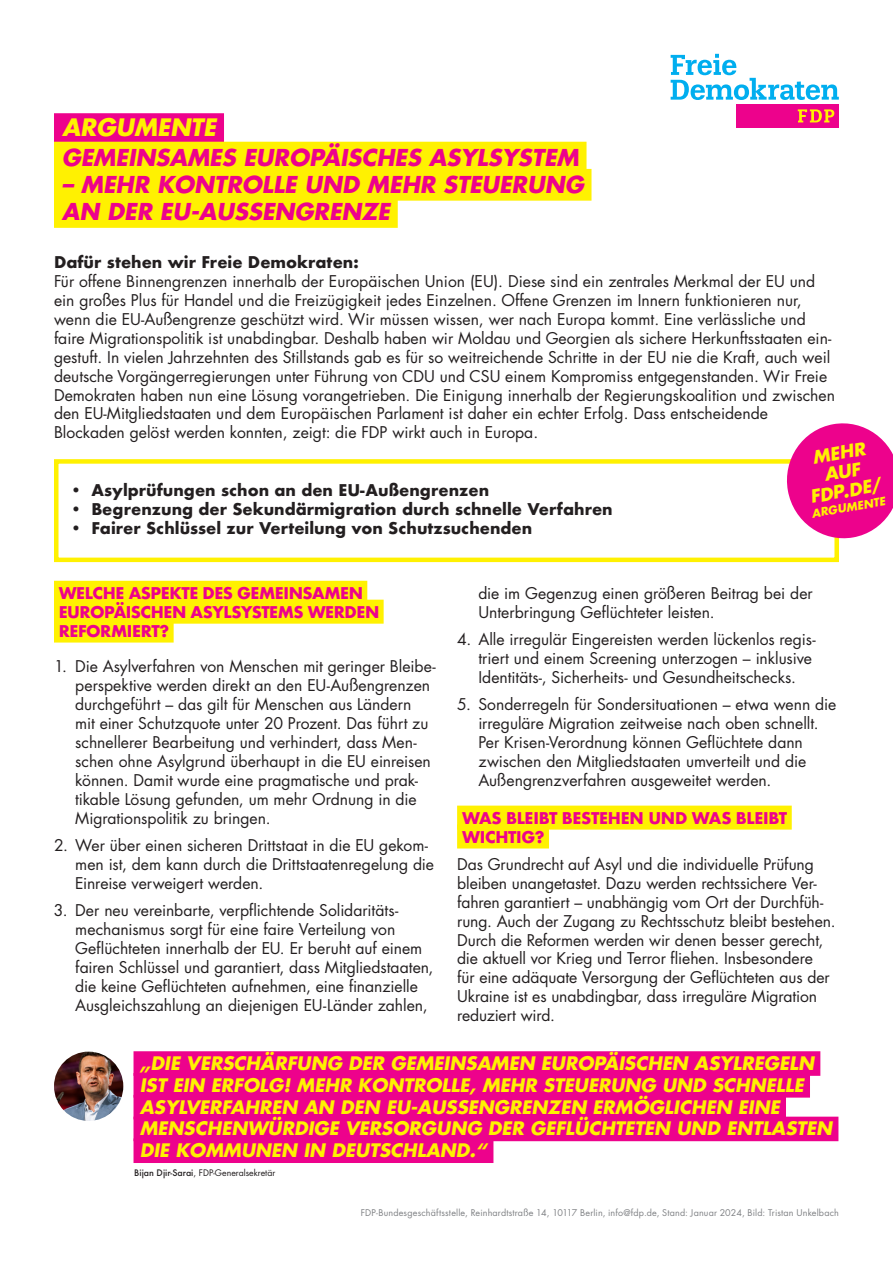
<style>
.page{position:relative;width:893px;height:1263px;background:#fff}
.page>*{position:absolute;margin:0;border:0;box-sizing:border-box;transform-origin:0 0}
.t1{font:italic 700 23.4px "Futura Std";color:#fff101}
.t2{font:italic 700 22.65px/27.2px "Futura Std";color:#ed028c}
.t3{font:italic 700 18.15px/21.8px "Futura Std";color:#fff101}
.t4{font:italic 700 17.55px/19.2px "Futura LT Pro";color:#fff101;text-align:center}
.t5{font:15.75px/18.9px "Futura LT Pro";color:#231f20}
.t6{font:700 15.75px "Futura";color:#231f20}
.t7{font:700 15.75px/18.9px "Futura";letter-spacing:-.025em;color:#ed028c}
.t8{font:italic 700 11.25px "Futura LT Pro";color:#fff101}
.t9{font:9px "Futura LT Pro";letter-spacing:.02em;color:#808285}
.t10{font:8.7px "Futura LT Pro";color:#231f20}
.s1{font-family:"Futura";font-weight:500}
</style>
<div class="page">
<div style="left:54px;top:581px;width:313px;height:24px;background:#fff101"></div>
<div style="left:54px;top:600px;width:330px;height:24px;background:#fff101"></div>
<div style="left:54px;top:618px;width:120px;height:24px;background:#fff101"></div>
<div style="left:457px;top:806px;width:335px;height:24px;background:#fff101"></div>
<div style="left:457px;top:824px;width:92px;height:24px;background:#fff101"></div>
<div style="left:54px;top:113px;width:170px;height:29px;background:#ed028c"></div>
<div style="left:54px;top:142px;width:532px;height:31px;background:#fff101"></div>
<div style="left:54px;top:169px;width:537px;height:32px;background:#fff101"></div>
<div style="left:54px;top:196px;width:344px;height:32px;background:#fff101"></div>
<svg style="left:671px;top:54px;width:168px;height:46px"></svg>
<div style="left:736px;top:105px;width:103px;height:23px;background:#ed028c"></div>
<svg style="left:798px;top:109px;width:36px;height:13px"></svg>
<div style="left:54px;top:459px;width:785px;height:103px;border:4px solid #fff101"></div>
<svg style="left:782px;top:423px;width:111px;height:120px"></svg>
<div style="left:134px;top:1051px;width:686px;height:25px;background:#ed028c"></div>
<div style="left:134px;top:1073px;width:676px;height:24px;background:#ed028c"></div>
<div style="left:134px;top:1095px;width:652px;height:24px;background:#ed028c"></div>
<div style="left:134px;top:1117px;width:704px;height:24px;background:#ed028c"></div>
<div style="left:134px;top:1138px;width:359px;height:25px;background:#ed028c"></div>
<img style="left:54px;top:1051px;width:69px;height:70px;border-radius:35px">
<h1 class="t1" style="left:62px;top:112px;width:155px">ARGUMENTE</h1>
<h2 class="t2" style="left:62px;top:144px;width:518px">GEMEINSAMES EUROPÄISCHES ASYLSYSTEM</h2>
<h2 class="t2" style="left:62px;top:171px;width:523px">– MEHR KONTROLLE UND MEHR STEUERUNG<br>AN DER EU-AUSSENGRENZE</h2>
<p class="t6" style="left:54px;top:251px;width:306px">Dafür stehen wir Freie Demokraten:</p>
<p class="t5" style="left:54px;top:272px;width:782px">Für offene Binnengrenzen innerhalb der Europäischen Union (EU). Diese sind ein zentrales Merkmal der EU und ein großes Plus für Handel und die Freizügigkeit jedes Einzelnen. Offene Grenzen im Innern funktionieren nur, wenn die EU-Außengrenze geschützt wird. Wir müssen wissen, wer nach Europa kommt. Eine verlässliche und faire Migrationspolitik ist unabdingbar. Deshalb haben wir Moldau und Georgien als sichere Herkunftsstaaten ein&shy;gestuft. In vielen Jahrzehnten des Stillstands gab es für so weitreichende Schritte in der EU nie die Kraft, auch weil deutsche Vorgängerregierungen unter Führung von CDU und CSU einem Kompromiss entgegenstanden. Wir Freie Demokraten haben nun eine Lösung vorangetrieben. Die Einigung innerhalb der Regierungskoalition und zwischen den EU-Mitgliedstaaten und dem Europäischen Parlament ist daher ein echter Erfolg. Dass entscheidende Blockaden gelöst werden konnten, zeigt: die FDP wirkt auch in Europa.</p>
<p class="t4" style="left:802px;top:449px;width:73px;rotate:-10deg">MEHR<br>AUF<br>FDP.DE/</p>
<p class="t6" style="left:70px;top:479px;width:421px">• Asylprüfungen schon an den EU-Außengrenzen</p>
<p class="t6" style="left:70px;top:498px;width:544px">• Begrenzung der Sekundärmigration durch schnelle Verfahren</p>
<p class="t6" style="left:70px;top:517px;width:463px">• Fairer Schlüssel zur Verteilung von Schutzsuchenden</p>
<p class="t8" style="left:810px;top:505px;width:76px;rotate:-10deg">ARGUMENTE</p>
<p class="t7" style="left:59px;top:583px;width:322px">WELCHE ASPEKTE DES GEMEINSAMEN<br>EUROPÄISCHEN ASYLSYSTEMS WERDEN<br>REFORMIERT?</p>
<p class="t5" style="left:75px;top:657px;width:362px;text-indent:-21px">1. Die Asylverfahren von Menschen mit geringer Bleibe&shy;perspektive werden direkt an den EU-Außengrenzen durchgeführt – das gilt für Menschen aus Ländern<br>mit einer Schutzquote unter 20 Prozent. Das führt zu schnellerer Bearbeitung und verhindert, dass Men&shy;schen ohne Asylgrund überhaupt in die EU einreisen können. Damit wurde eine pragmatische und prak&shy;tikable Lösung gefunden, um mehr Ordnung in die Migrationspolitik zu bringen.</p>
<p class="t5" style="left:75px;top:836px;width:360px;text-indent:-21px">2. Wer über einen sicheren Drittstaat in die EU gekom&shy;men ist, dem kann durch die Drittstaatenregelung die<br>Einreise verweigert werden.</p>
<p class="t5" style="left:75px;top:901px;width:360px;text-indent:-21px">3. Der neu vereinbarte, verpflichtende Solidaritäts&shy;mechanismus sorgt für eine faire Verteilung von Geflüchteten innerhalb der EU. Er beruht auf einem fairen Schlüssel und garantiert, dass Mitgliedstaaten, die keine Geflüchteten aufnehmen, eine finanzielle Ausgleichszahlung an diejenigen EU-Länder zahlen,</p>
<p class="t5" style="left:478px;top:583px;width:336px">die im Gegenzug einen größeren Beitrag bei der<br>Unterbringung Geflüchteter leisten.</p>
<p class="t5" style="left:478px;top:629px;width:339px;text-indent:-21px">4. Alle irregulär Eingereisten werden lückenlos regis&shy;triert und einem Screening unterzogen – inklusive<br>Identitäts-, Sicherheits- und Gesundheitschecks.</p>
<p class="t5" style="left:478px;top:695px;width:359px;text-indent:-21px">5. Sonderregeln für Sondersituationen – etwa wenn die irreguläre Migration zeitweise nach oben schnellt.<br>Per Krisen-Verordnung können Geflüchtete dann zwischen den Mitgliedstaaten umverteilt und die Außengrenzverfahren ausgeweitet werden.</p>
<p class="t7" style="left:462px;top:808px;width:327px">WAS BLEIBT BESTEHEN UND WAS BLEIBT<br>WICHTIG?</p>
<p class="t5" style="left:457px;top:854px;width:380px">Das Grundrecht auf Asyl und die individuelle Prüfung bleiben unangetastet. Dazu werden rechtssichere Ver&shy;fahren garantiert – unabhängig vom Ort der Durchfüh&shy;rung. Auch der Zugang zu Rechtsschutz bleibt bestehen.<br>Durch die Reformen werden wir denen besser gerecht, die aktuell vor Krieg und Terror fliehen. Insbesondere<br>für eine adäquate Versorgung der Geflüchteten aus der Ukraine ist es unabdingbar, dass irreguläre Migration reduziert wird.</p>
<p class="t3" style="left:140px;top:1052px;width:694px">„DIE VERSCHÄRFUNG DER GEMEINSAMEN EUROPÄISCHEN ASYLREGELN IST EIN ERFOLG! MEHR KONTROLLE, MEHR STEUERUNG UND SCHNELLE ASYLVERFAHREN AN DEN EU-AUSSENGRENZEN ERMÖGLICHEN EINE MENSCHENWÜRDIGE VERSORGUNG DER GEFLÜCHTETEN UND ENTLASTEN DIE KOMMUNEN IN DEUTSCHLAND.“</p>
<p class="t10" style="left:134px;top:1167px;width:143px"><span class="s1">Bijan Djir-Sarai</span>, FDP-Generalsekretär</p>
<p class="t9" style="left:361px;top:1207px;width:480px">FDP-Bundesgeschäftsstelle, Reinhardtstraße 14, 10117 Berlin, info@fdp.de, Stand: Januar 2024, Bild: Tristan Unkelbach</p>
</div>
